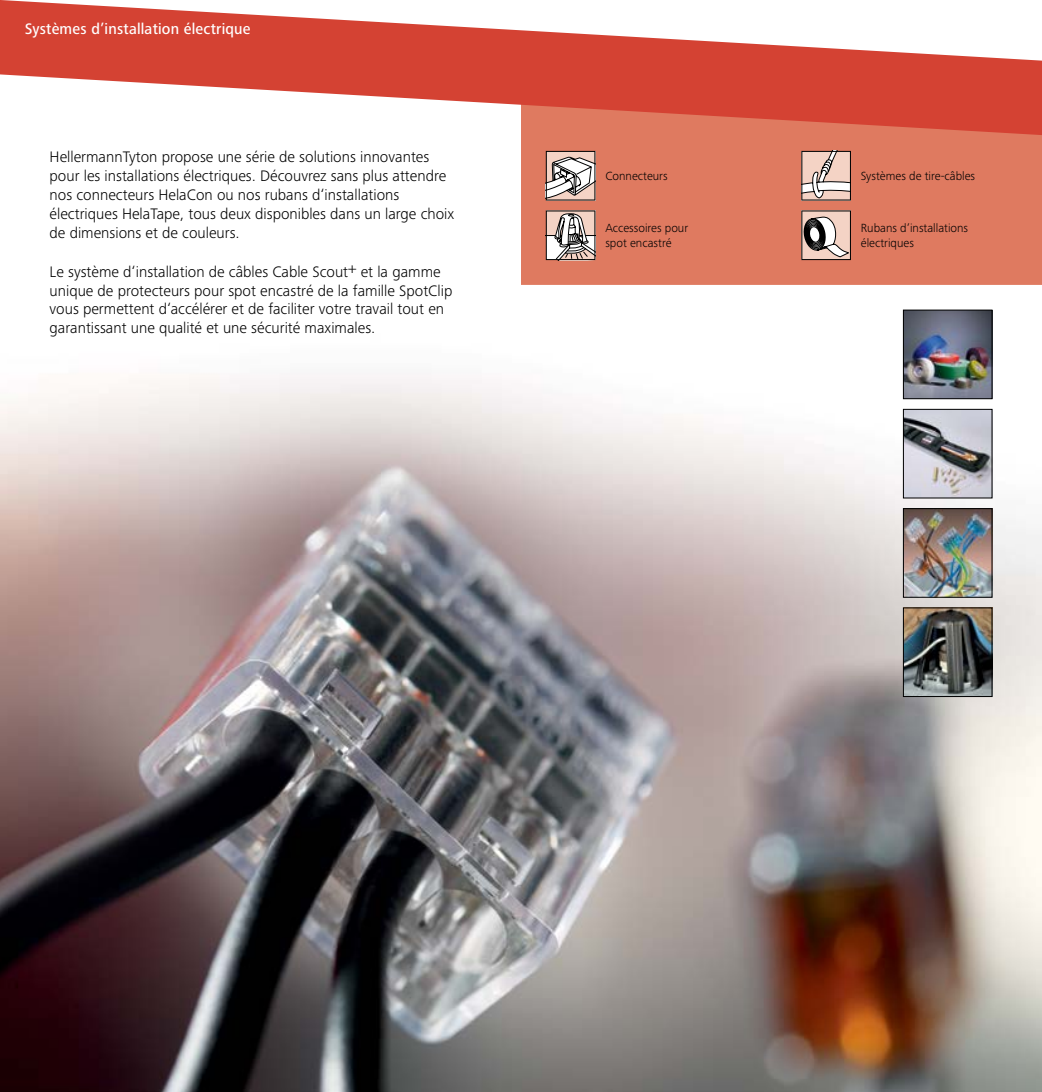
<style>
.page{position:relative;width:1042px;height:1092px;background:#fff}
.page>*{position:absolute;margin:0;border:0;box-sizing:border-box;transform-origin:0 0}
.t1{font:300 15.75px/18.9px "Frutiger Next LTW1 G";color:#000}
.t2{font:500 15.75px "Frutiger Next LTW1 G";letter-spacing:.015em;color:#fff;scale:.96 1}
.t3{font:300 12.25px/14.9px "Frutiger Next LTW1 G";color:#000}
</style>
<div class="page">
<img style="left:0;top:315px;width:1042px;height:776px">
<svg style="left:521px;top:135px;width:521px;height:180px;fill:#df7a60"></svg>
<svg style="left:546px;top:151px;width:49px;height:49px"></svg>
<svg style="left:801px;top:151px;width:50px;height:49px"></svg>
<svg style="left:546px;top:210px;width:49px;height:50px"></svg>
<svg style="left:801px;top:210px;width:50px;height:50px"></svg>
<img style="left:905px;top:312px;width:85px;height:85px">
<div style="left:903px;top:310px;width:89px;height:89px;border:1px solid #000"></div>
<img style="left:905px;top:411px;width:85px;height:85px">
<div style="left:903px;top:409px;width:89px;height:89px;border:1px solid #000"></div>
<img style="left:905px;top:510px;width:85px;height:85px">
<div style="left:903px;top:508px;width:89px;height:89px;border:1px solid #000"></div>
<img style="left:905px;top:609px;width:85px;height:85px">
<div style="left:903px;top:607px;width:89px;height:89px;border:1px solid #000"></div>
<svg style="left:0;top:0;width:1042px;height:135px;fill:#d44233"></svg>
<p class="t2" style="left:25px;top:19px;width:237px">Systèmes d’installation électrique</p>
<p class="t1" style="left:50px;top:147px;width:406px">HellermannTyton propose une série de solutions innovantes pour les installations électriques. Découvrez sans plus attendre nos connecteurs HelaCon ou nos rubans d‘installations électriques HelaTape, tous deux disponibles dans un large choix de dimensions et de couleurs.</p>
<p class="t1" style="left:50px;top:262px;width:404px">Le système d‘installation de câbles Cable Scout+ et la gamme unique de protecteurs pour spot encastré de la famille SpotClip vous permettent d‘accélérer et de faciliter votre travail tout en garantissant une qualité et une sécurité maximales.</p>
<p class="t3" style="left:605px;top:168px;width:64px">Connecteurs</p>
<p class="t3" style="left:861px;top:168px;width:116px">Systèmes de tire-câbles</p>
<p class="t3" style="left:605px;top:221px;width:84px">Accessoires pour spot encastré</p>
<p class="t3" style="left:861px;top:221px;width:109px">Rubans d‘installations électriques</p>
</div>
